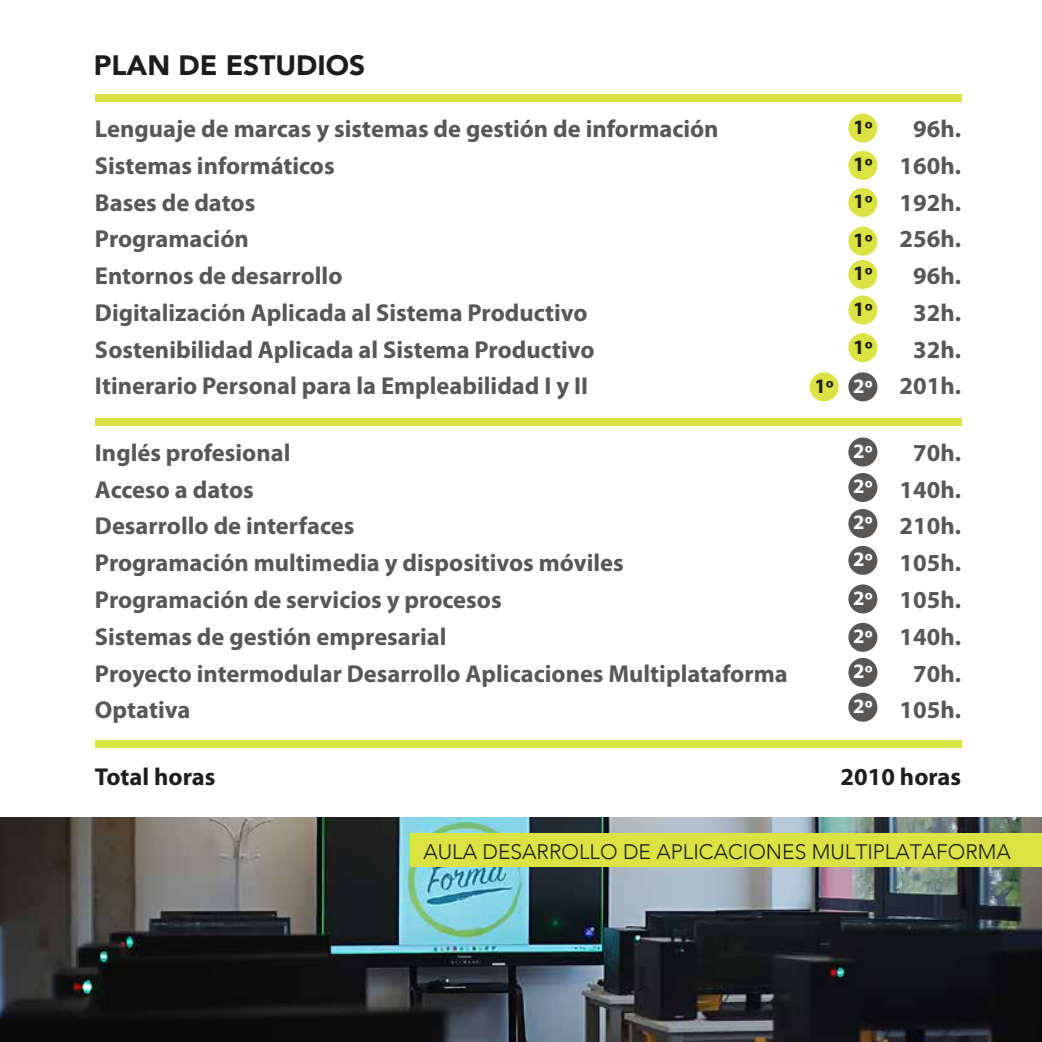
<style>
.page{position:relative;width:1042px;height:1042px;background:#fff}
.page>*{position:absolute;margin:0;border:0;box-sizing:border-box;transform-origin:0 0}
.t1{font:900 28px "Avenir";color:#1d1d1c}
.t2{font:700 24.5px "Myriad Pro";color:#585756}
.t3{font:700 24.5px "Myriad Pro";color:#1d1d1c}
.t4{font:300 21px "Avenir";color:#1d1d1c}
.t5{font:700 20.65px/37.6px "Myriad Pro";color:#1d1d1c;text-align:justify}
.t6{font:700 20.65px/37.1px "Myriad Pro";color:#fff;text-align:justify}
.s1{color:#fff}
</style>
<div class="page">
<img style="left:0;top:817px;width:1042px;height:225px">
<div style="left:848px;top:114px;width:29px;height:29px;background:#dae343;border-radius:50%"></div>
<div style="left:848px;top:151px;width:29px;height:29px;background:#dae343;border-radius:50%"></div>
<div style="left:848px;top:188px;width:29px;height:29px;background:#dae343;border-radius:50%"></div>
<div style="left:848px;top:227px;width:29px;height:29px;background:#dae343;border-radius:50%"></div>
<div style="left:848px;top:260px;width:29px;height:29px;background:#dae343;border-radius:50%"></div>
<div style="left:848px;top:295px;width:29px;height:29px;background:#dae343;border-radius:50%"></div>
<div style="left:809px;top:372px;width:29px;height:29px;background:#dae343;border-radius:50%"></div>
<div style="left:848px;top:372px;width:29px;height:29px;background:#585756;border-radius:50%"></div>
<div style="left:848px;top:437px;width:29px;height:29px;background:#585756;border-radius:50%"></div>
<div style="left:848px;top:473px;width:29px;height:29px;background:#585756;border-radius:50%"></div>
<div style="left:848px;top:509px;width:29px;height:29px;background:#585756;border-radius:50%"></div>
<div style="left:848px;top:546px;width:29px;height:29px;background:#585756;border-radius:50%"></div>
<div style="left:848px;top:584px;width:29px;height:29px;background:#585756;border-radius:50%"></div>
<div style="left:95px;top:418px;width:866px;height:8px;background:#dae343"></div>
<div style="left:95px;top:740px;width:866px;height:7px;background:#dae343"></div>
<div style="left:95px;top:94px;width:866px;height:7px;background:#dae343"></div>
<div style="left:848px;top:623px;width:29px;height:29px;background:#585756;border-radius:50%"></div>
<div style="left:848px;top:333px;width:29px;height:29px;background:#dae343;border-radius:50%"></div>
<div style="left:848px;top:658px;width:29px;height:29px;background:#585756;border-radius:50%"></div>
<div style="left:848px;top:693px;width:29px;height:29px;background:#585756;border-radius:50%"></div>
<div style="left:410px;top:833px;width:632px;height:34px;background:#dae343"></div>
<p class="t1" style="left:94px;top:42px;width:273px">PLAN DE ESTUDIOS</p>
<p class="t2" style="left:95px;top:115px;width:625px">Lenguaje de marcas y sistemas de gestión de información</p>
<p class="t2" style="left:913px;top:115px;width:49px">96h.</p>
<p class="t2" style="left:95px;top:152px;width:241px">Sistemas informáticos</p>
<p class="t2" style="left:899px;top:152px;width:63px">160h.</p>
<p class="t2" style="left:95px;top:189px;width:162px">Bases de datos</p>
<p class="t2" style="left:899px;top:189px;width:63px">192h.</p>
<p class="t2" style="left:95px;top:225px;width:155px">Programación</p>
<p class="t2" style="left:899px;top:225px;width:63px">256h.</p>
<p class="t2" style="left:95px;top:262px;width:249px">Entornos de desarrollo</p>
<p class="t2" style="left:913px;top:262px;width:49px">96h.</p>
<p class="t2" style="left:95px;top:299px;width:494px">Digitalización Aplicada al Sistema Productivo</p>
<p class="t2" style="left:913px;top:299px;width:49px">32h.</p>
<p class="t2" style="left:95px;top:336px;width:501px">Sostenibilidad Aplicada al Sistema Productivo</p>
<p class="t2" style="left:913px;top:336px;width:49px">32h.</p>
<p class="t2" style="left:95px;top:372px;width:494px">Itinerario Personal para la Empleabilidad I y II</p>
<p class="t2" style="left:899px;top:372px;width:63px">201h.</p>
<p class="t5" style="left:853px;top:108px;width:21px">1º 1º 1º 1º</p>
<p class="t5" style="left:853px;top:256px;width:21px;line-height:35.5px">1º<br>1º</p>
<p class="t5" style="left:853px;top:328px;width:21px">1º</p>
<p class="t5" style="left:814px;top:367px;width:60px">1º <span class="s1">2º</span></p>
<p class="t2" style="left:95px;top:439px;width:197px">Inglés profesional</p>
<p class="t2" style="left:913px;top:439px;width:49px">70h.</p>
<p class="t2" style="left:95px;top:476px;width:160px">Acceso a datos</p>
<p class="t2" style="left:899px;top:476px;width:63px">140h.</p>
<p class="t2" style="left:95px;top:512px;width:261px">Desarrollo de interfaces</p>
<p class="t2" style="left:899px;top:512px;width:63px">210h.</p>
<p class="t2" style="left:95px;top:549px;width:530px">Programación multimedia y dispositivos móviles</p>
<p class="t2" style="left:899px;top:549px;width:63px">105h.</p>
<p class="t2" style="left:95px;top:586px;width:408px">Programación de servicios y procesos</p>
<p class="t2" style="left:899px;top:586px;width:63px">105h.</p>
<p class="t2" style="left:95px;top:623px;width:353px">Sistemas de gestión empresarial</p>
<p class="t2" style="left:899px;top:623px;width:63px">140h.</p>
<p class="t2" style="left:95px;top:659px;width:694px">Proyecto intermodular Desarrollo Aplicaciones Multiplataforma</p>
<p class="t2" style="left:913px;top:659px;width:49px">70h.</p>
<p class="t2" style="left:95px;top:696px;width:97px">Optativa</p>
<p class="t2" style="left:899px;top:696px;width:63px">105h.</p>
<p class="t6" style="left:853px;top:433px;width:21px">2º 2º 2º 2º 2º 2º</p>
<p class="t6" style="left:853px;top:654px;width:21px;line-height:34.8px">2º<br>2º</p>
<p class="t3" style="left:95px;top:763px;width:122px">Total horas</p>
<p class="t3" style="left:840px;top:763px;width:122px">2010 horas</p>
<p class="t4" style="left:423px;top:840px;width:589px">AULA DESARROLLO DE APLICACIONES MULTIPLATAFORMA</p>
</div>
